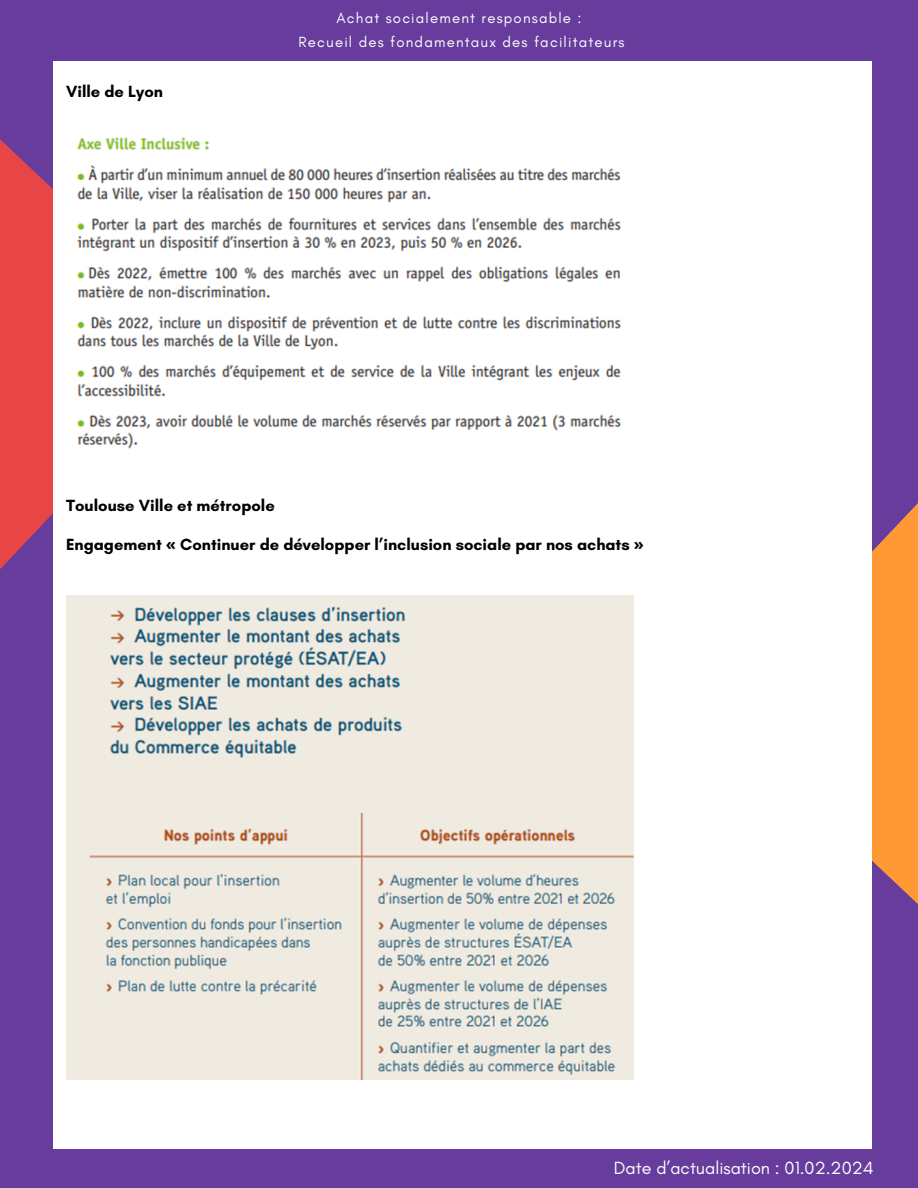
<style>
.page{position:relative;width:918px;height:1188px;background:#673c9d}
.page>*{position:absolute;margin:0;border:0;box-sizing:border-box;transform-origin:0 0}
.t1{font:18px "Glacial Indifference";color:#fff}
.t2{font:700 16.5px "Glacial Indifference";color:#000}
.t3{font:15px "Glacial Indifference";letter-spacing:.08em;color:#fff}
.s1{font-family:"Noto Sans"}
</style>
<div class="page">
<svg style="left:872px;top:503px;width:46px;height:401px;background:#ed8e41"></svg>
<svg style="left:0;top:139px;width:53px;height:430px;background:#d84450"></svg>
<div style="left:53px;top:61px;width:819px;height:1088px;background:#fff"></div>
<img style="left:77px;top:137px;width:545px;height:312px">
<img style="left:66px;top:596px;width:567px;height:484px">
<p class="t2" style="left:66px;top:81px;width:98px">Ville de Lyon</p>
<p class="t3" style="left:336px;top:9px;width:247px">Achat socialement responsable :</p>
<h2 class="t3" style="left:299px;top:33px;width:328px">Recueil des fondamentaux des facilitateurs</h2>
<h1 class="t2" style="left:66px;top:496px;width:210px">Toulouse Ville et métropole</h1>
<h1 class="t2" style="left:66px;top:534px;width:579px">Engagement <span class="s1">«</span> Continuer de développer l’inclusion sociale par nos achats <span class="s1">»</span></h1>
<h1 class="t1" style="left:614px;top:1156px;width:261px">Date d’actualisation : 01.02.2024</h1>
</div>
